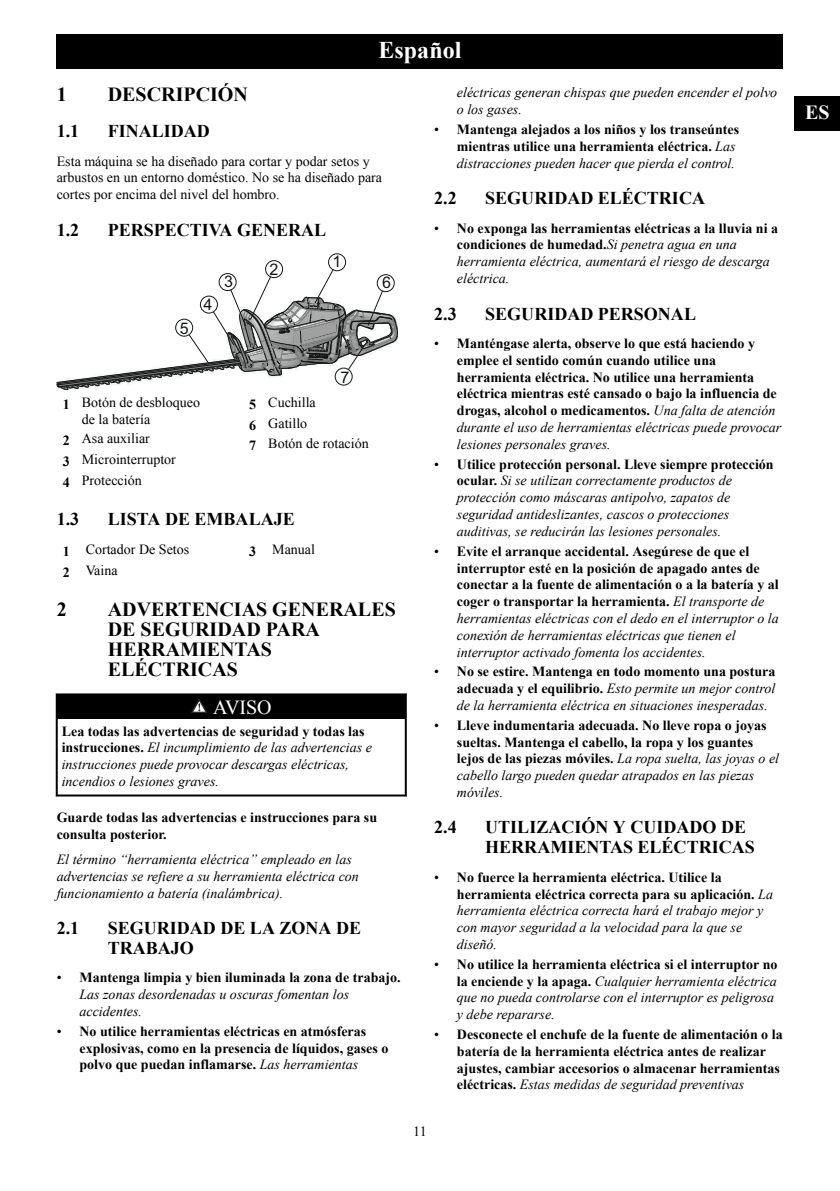
<style>
.page{position:relative;width:840px;height:1191px;background:#fff}
.page>*{position:absolute;margin:0;border:0;box-sizing:border-box;transform-origin:0 0}
.t1{font:700 24px "Times New Roman";color:#fff}
.t2{font:700 20px/20px "Times New Roman";color:#000}
.t3{font:20px "Times New Roman";color:#fff}
.t4{font:700 20px "Times New Roman";color:#fff}
.t5{font:700 18px/19.8px "Times New Roman";color:#000}
.t6{font:700 14px/16.8px "Times New Roman";color:#000}
.t7{font:italic 14px/16.8px "Times New Roman";color:#000}
.t8{font:14px/20.8px "Times New Roman";color:#000}
.s1{font-weight:700}
.s2{font-weight:700;font-style:normal}
.s3{font-style:normal}
.s4{font-weight:400}
.s5{font-weight:400;font-style:italic}
</style>
<div class="page">
<div style="left:58px;top:695px;width:346px;height:24px;background:#000"></div>
<svg style="left:191px;top:699px;width:16px;height:14px"></svg>
<hr style="left:56px;top:693px;width:349px;height:2px;background:#000">
<hr style="left:56px;top:693px;width:2px;height:26px;background:#000">
<hr style="left:404px;top:693px;width:2px;height:26px;background:#000">
<hr style="left:56px;top:794px;width:349px;height:2px;background:#000">
<hr style="left:56px;top:719px;width:2px;height:77px;background:#000">
<hr style="left:404px;top:719px;width:2px;height:77px;background:#000">
<div style="left:57px;top:34px;width:725px;height:34px;background:#000"></div>
<div style="left:794px;top:96px;width:45px;height:34px;background:#000"></div>
<svg style="left:57px;top:253px;width:340px;height:137px"></svg>
<h1 class="t1" style="left:378px;top:36px;width:84px">Español</h1>
<h2 class="t2" style="left:57px;top:84px;width:11px">1</h2>
<h2 class="t2" style="left:108px;top:84px;width:141px">DESCRIPCIÓN</h2>
<p class="t5" style="left:57px;top:121px;width:24px">1.1</p>
<p class="t5" style="left:108px;top:121px;width:103px">FINALIDAD</p>
<p class="t8" style="left:57px;top:152px;width:327px;line-height:16.8px">Esta máquina se ha diseñado para cortar y podar setos y arbustos en un entorno doméstico. No se ha diseñado para cortes por encima del nivel del hombro.</p>
<p class="t5" style="left:57px;top:220px;width:24px">1.2</p>
<p class="t5" style="left:108px;top:220px;width:220px">PERSPECTIVA GENERAL</p>
<p class="t8" style="left:82px;top:394px;width:120px;line-height:16.8px;text-indent:-19px"><span class="s1">1</span> Botón de desbloqueo de la batería</p>
<p class="t8" style="left:63px;top:428px;width:115px"><span class="s1">2</span> Asa auxiliar<br><span class="s1">3</span> Microinterruptor<br><span class="s1">4</span> Protección</p>
<p class="t8" style="left:249px;top:392px;width:121px"><span class="s1">5</span> Cuchilla<br><span class="s1">6</span> Gatillo<br><span class="s1">7</span> Botón de rotación</p>
<p class="t5" style="left:57px;top:509px;width:24px">1.3</p>
<p class="t5" style="left:108px;top:509px;width:188px">LISTA DE EMBALAJE</p>
<p class="t8" style="left:63px;top:539px;width:128px"><span class="s1">1</span> Cortador De Setos<br><span class="s1">2</span> Vaina</p>
<p class="t8" style="left:249px;top:539px;width:67px"><span class="s1">3</span> Manual</p>
<h2 class="t2" style="left:57px;top:599px;width:11px">2</h2>
<h2 class="t2" style="left:108px;top:599px;width:289px">ADVERTENCIAS GENERALES<br>DE SEGURIDAD PARA<br>HERRAMIENTAS<br>ELÉCTRICAS</h2>
<h2 class="t3" style="left:213px;top:695px;width:60px">AVISO</h2>
<p class="t7" style="left:62px;top:722px;width:311px"><span class="s2">Lea todas las advertencias de seguridad y todas las instrucciones.</span> El incumplimiento de las advertencias e instrucciones puede provocar descargas eléctricas, incendios o lesiones graves.</p>
<p class="t6" style="left:57px;top:808px;width:322px">Guarde todas las advertencias e instrucciones para su consulta posterior.</p>
<p class="t7" style="left:57px;top:850px;width:303px">El término “herramienta eléctrica” empleado en las advertencias se refiere a su herramienta eléctrica con funcionamiento a batería (inalámbrica).</p>
<p class="t5" style="left:57px;top:918px;width:24px">2.1</p>
<p class="t5" style="left:108px;top:918px;width:255px">SEGURIDAD DE LA ZONA DE<br>TRABAJO</p>
<p class="t7" style="left:79px;top:969px;width:322px;text-indent:-23px"><span class="s3">•</span> <span class="s2">Mantenga limpia y bien iluminada la zona de trabajo.<br></span>Las zonas desordenadas u oscuras fomentan los accidentes.</p>
<p class="t6" style="left:79px;top:1022px;width:310px;text-indent:-23px"><span class="s4">•</span> No utilice herramientas eléctricas en atmósferas explosivas, como en la presencia de líquidos, gases o polvo que puedan inflamarse. <span class="s5">Las herramientas</span></p>
<p class="t7" style="left:456px;top:84px;width:321px">eléctricas generan chispas que pueden encender el polvo o los gases.</p>
<p class="t6" style="left:456px;top:121px;width:283px;text-indent:-23px"><span class="s4">•</span> Mantenga alejados a los niños y los transeúntes mientras utilice una herramienta eléctrica. <span class="s5">Las distracciones pueden hacer que pierda el control.</span></p>
<p class="t5" style="left:434px;top:188px;width:24px">2.2</p>
<p class="t5" style="left:485px;top:188px;width:221px">SEGURIDAD ELÉCTRICA</p>
<p class="t7" style="left:456px;top:219px;width:322px;text-indent:-23px"><span class="s3">•</span> <span class="s2">No exponga las herramientas eléctricas a la lluvia ni a condiciones de humedad.</span>Si penetra agua en una herramienta eléctrica, aumentará el riesgo de descarga eléctrica.</p>
<p class="t5" style="left:434px;top:303px;width:24px">2.3</p>
<p class="t5" style="left:485px;top:303px;width:212px">SEGURIDAD PERSONAL</p>
<p class="t6" style="left:456px;top:335px;width:326px;text-indent:-23px"><span class="s4">•</span> Manténgase alerta, observe lo que está haciendo y emplee el sentido común cuando utilice una herramienta eléctrica. No utilice una herramienta eléctrica mientras esté cansado o bajo la influencia de drogas, alcohol o medicamentos. <span class="s5">Una falta de atención durante el uso de herramientas eléctricas puede provocar lesiones personales graves.</span></p>
<p class="t7" style="left:456px;top:455px;width:318px;text-indent:-23px"><span class="s3">•</span> <span class="s2">Utilice protección personal. Lleve siempre protección ocular.</span> Si se utilizan correctamente productos de protección como máscaras antipolvo, zapatos de seguridad antideslizantes, cascos o protecciones auditivas, se reducirán las lesiones personales.</p>
<p class="t6" style="left:456px;top:542px;width:323px;text-indent:-23px"><span class="s4">•</span> Evite el arranque accidental. Asegúrese de que el interruptor esté en la posición de apagado antes de conectar a la fuente de alimentación o a la batería y al coger o transportar la herramienta. <span class="s5">El transporte de herramientas eléctricas con el dedo en el interruptor o la conexión de herramientas eléctricas que tienen el interruptor activado fomenta los accidentes.</span></p>
<p class="t7" style="left:456px;top:663px;width:320px;text-align:justify;text-indent:-23px"><span class="s3">•</span> <span class="s2">No se estire. Mantenga en todo momento una postura adecuada y el equilibrio.</span> Esto permite un mejor control de la herramienta eléctrica en situaciones inesperadas.</p>
<p class="t6" style="left:456px;top:716px;width:323px;text-indent:-23px"><span class="s4">•</span> Lleve indumentaria adecuada. No lleve ropa o joyas sueltas. Mantenga el cabello, la ropa y los guantes lejos de las piezas móviles. <span class="s5">La ropa suelta, las joyas o el cabello largo pueden quedar atrapados en las piezas móviles.</span></p>
<p class="t5" style="left:434px;top:817px;width:24px">2.4</p>
<p class="t5" style="left:485px;top:817px;width:271px">UTILIZACIÓN Y CUIDADO DE<br>HERRAMIENTAS ELÉCTRICAS</p>
<p class="t7" style="left:456px;top:868px;width:317px;text-indent:-23px"><span class="s3">•</span> <span class="s2">No fuerce la herramienta eléctrica. Utilice la herramienta eléctrica correcta para su aplicación.</span> La herramienta eléctrica correcta hará el trabajo mejor y con mayor seguridad a la velocidad para la que se diseñó.</p>
<p class="t7" style="left:456px;top:955px;width:322px;text-indent:-23px"><span class="s3">•</span> <span class="s2">No utilice la herramienta eléctrica si el interruptor no la enciende y la apaga.</span> Cualquier herramienta eléctrica que no pueda controlarse con el interruptor es peligrosa y debe repararse.</p>
<p class="t6" style="left:456px;top:1026px;width:327px;text-indent:-23px"><span class="s4">•</span> Desconecte el enchufe de la fuente de alimentación o la batería de la herramienta eléctrica antes de realizar ajustes, cambiar accesorios o almacenar herramientas eléctricas. <span class="s5">Estas medidas de seguridad preventivas</span></p>
<p class="t8" style="left:413px;top:1120px;width:15px">11</p>
<h2 class="t4" style="left:804px;top:101px;width:26px">ES</h2>
</div>
